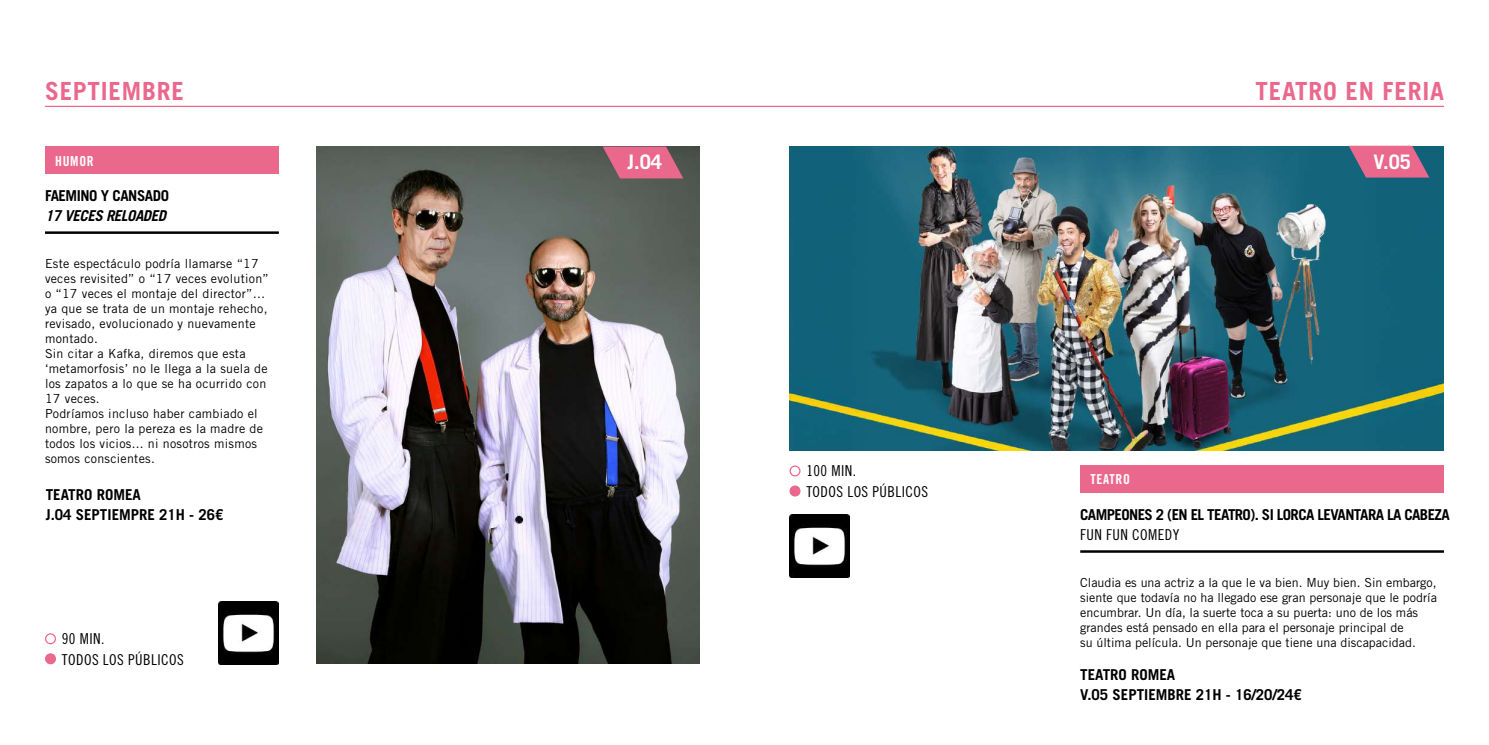
<style>
.page{position:relative;width:1489px;height:745px;background:#fff}
.page>*{position:absolute;margin:0;border:0;box-sizing:border-box;transform-origin:0 0}
.t1{font:700 25px "Trade Gothic LT Std";letter-spacing:.03em;color:#eb688d}
.t2{font:700 20px "Trade Gothic LT Std";color:#fff}
.t3{font:700 15px/20px "Trade Gothic LT Std";color:#000}
.t4{font:700 15px "Trade Gothic LT Std";letter-spacing:-.03em;color:#000}
.t5{font:15px/20.9px "Trade Gothic LT Std Cn 18";letter-spacing:.03em;color:#000}
.t6{font:italic 700 15px "Trade Gothic LT Std";letter-spacing:-.03em;color:#000}
.t7{font:13.75px "Trade Gothic LT Std Bd Cn 20";letter-spacing:.05em;color:#fff}
.t8{font:12.5px/15px "Trade Gothic LT Std";letter-spacing:.02em;color:#000}
.t9{font:12.5px/15px "Trade Gothic LT Std";color:#000}
</style>
<div class="page">
<div style="left:789px;top:465px;width:11px;height:11px;border:1px solid #eb688d;border-radius:50%"></div>
<div style="left:790px;top:486px;width:9px;height:9px;background:#eb688d;border-radius:50%"></div>
<div style="left:789px;top:485px;width:11px;height:11px;border:1px solid #eb688d;border-radius:50%"></div>
<img style="left:316px;top:146px;width:383px;height:517px">
<svg style="left:602px;top:146px;width:81px;height:32px"></svg>
<div style="left:45px;top:146px;width:234px;height:28px;background:#eb688d"></div>
<hr style="left:45px;top:231px;width:234px;height:3px;background:#000">
<hr style="left:45px;top:106px;width:1398px;height:1px;background:#eb688d">
<img style="left:789px;top:146px;width:654px;height:304px">
<svg style="left:1348px;top:146px;width:81px;height:31px"></svg>
<div style="left:1080px;top:465px;width:363px;height:27px;background:#eb688d"></div>
<hr style="left:1080px;top:550px;width:363px;height:2px;background:#000">
<img style="left:219px;top:601px;width:60px;height:63px">
<div style="left:45px;top:633px;width:11px;height:11px;border:1px solid #eb688d;border-radius:50%"></div>
<div style="left:46px;top:653px;width:9px;height:10px;background:#eb688d;border-radius:50%"></div>
<div style="left:45px;top:653px;width:11px;height:11px;border:1px solid #eb688d;border-radius:50%"></div>
<img style="left:789px;top:514px;width:60px;height:63px">
<h1 class="t1" style="left:45px;top:75px;width:140px">SEPTIEMBRE</h1>
<p class="t7" style="left:55px;top:152px;width:40px">HUMOR</p>
<h2 class="t2" style="left:627px;top:149px;width:36px">J.04</h2>
<p class="t4" style="left:45px;top:187px;width:125px">FAEMINO Y CANSADO</p>
<p class="t6" style="left:45px;top:206px;width:123px">17 VECES RELOADED</p>
<p class="t8" style="left:45px;top:256px;width:225px">Este espectáculo podría llamarse “17 veces revisited” o “17 veces evolution” o “17 veces el montaje del director”… ya que se trata de un montaje rehecho, revisado, evolucionado y nuevamente montado.<br>Sin citar a Kafka, diremos que esta ‘metamorfosis’ no le llega a la suela de los zapatos a lo que se ha ocurrido con<br>17 veces.<br>Podríamos incluso haber cambiado el nombre, pero la pereza es la madre de todos los vicios... ni nosotros mismos somos conscientes.</p>
<p class="t3" style="left:46px;top:484px;width:179px">TEATRO ROMEA<br>J.04 SEPTIEMPRE 21H - 26€</p>
<p class="t5" style="left:62px;top:627px;width:123px">90 MIN.<br>TODOS LOS PÚBLICOS</p>
<p class="t5" style="left:806px;top:460px;width:123px">100 MIN.<br>TODOS LOS PÚBLICOS</p>
<h1 class="t1" style="left:1255px;top:75px;width:190px">TEATRO EN FERIA</h1>
<p class="t7" style="left:1090px;top:471px;width:41px">TEATRO</p>
<h2 class="t2" style="left:1373px;top:149px;width:39px">V.05</h2>
<p class="t4" style="left:1080px;top:505px;width:371px">CAMPEONES 2 (EN EL TEATRO). SI LORCA LEVANTARA LA CABEZA</p>
<p class="t5" style="left:1080px;top:523px;width:101px">FUN FUN COMEDY</p>
<p class="t9" style="left:1080px;top:574px;width:358px">Claudia es una actriz a la que le va bien. Muy bien. Sin embargo, siente que todavía no ha llegado ese gran personaje que le podría encumbrar. Un día, la suerte toca a su puerta: uno de los más grandes está pensado en ella para el personaje principal de<br>su última película. Un personaje que tiene una discapacidad.</p>
<p class="t3" style="left:1080px;top:663px;width:223px">TEATRO ROMEA<br>V.05 SEPTIEMBRE 21H - 16/20/24€</p>
</div>
